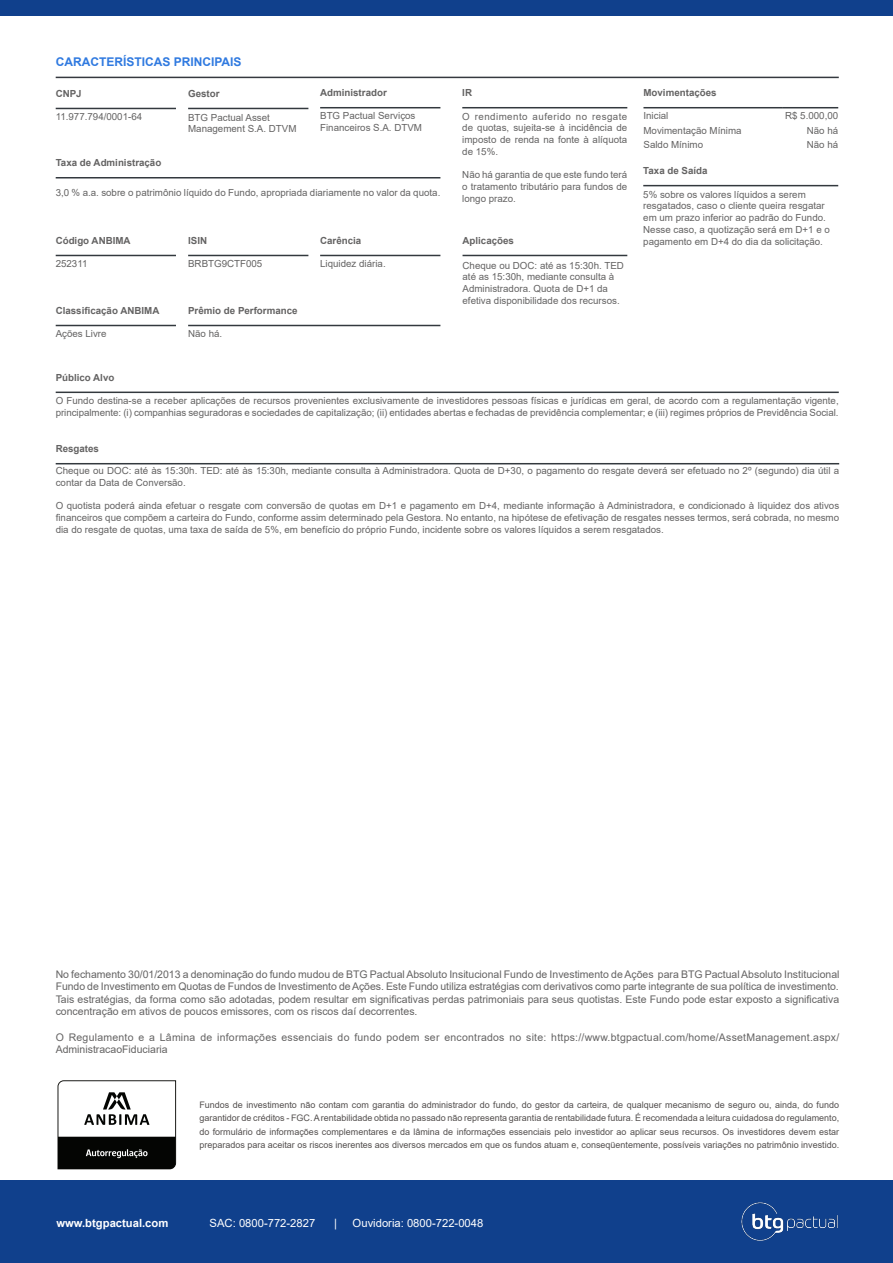
<style>
.page{position:relative;width:893px;height:1263px;background:#fff}
.page>*{position:absolute;margin:0;border:0;box-sizing:border-box;transform-origin:0 0}
.t1{font:700 12px "Arial";color:#307ae0}
.t2{font:11.25px "Arial";color:#fff}
.t3{font:700 11.25px "Arial";color:#fff}
.t4{font:10.5px/12.6px "Arial";letter-spacing:.025em;color:#646363;text-align:justify}
.t5{font:9.75px/11.7px "Arial";color:#646363}
.t6{font:700 9.75px "Arial";color:#646363}
.t7{font:9px/13.5px "Arial";color:#54504f;text-align:justify}
</style>
<div class="page">
<svg style="left:58px;top:1080px;width:118px;height:89px"></svg>
<div style="left:0;top:1180px;width:893px;height:83px;background:#10408c"></div>
<img style="left:741px;top:1202px;width:97px;height:39px">
<div style="left:0;top:0;width:893px;height:15px;background:#10408c"></div>
<hr style="left:56px;top:177px;width:384px;height:1px;background:#33393e">
<hr style="left:56px;top:108px;width:120px;height:1px;background:#33393e">
<hr style="left:320px;top:255px;width:120px;height:1px;background:#33393e">
<hr style="left:188px;top:255px;width:120px;height:1px;background:#33393e">
<hr style="left:56px;top:255px;width:120px;height:1px;background:#33393e">
<hr style="left:643px;top:185px;width:195px;height:1px;background:#33393e">
<hr style="left:643px;top:107px;width:139px;height:1px;background:#33393e">
<hr style="left:782px;top:107px;width:56px;height:1px;background:#33393e">
<hr style="left:188px;top:108px;width:120px;height:1px;background:#33393e">
<hr style="left:56px;top:325px;width:120px;height:1px;background:#33393e">
<hr style="left:188px;top:325px;width:252px;height:1px;background:#33393e">
<hr style="left:320px;top:107px;width:120px;height:1px;background:#33393e">
<hr style="left:462px;top:107px;width:165px;height:1px;background:#33393e">
<hr style="left:463px;top:255px;width:164px;height:1px;background:#33393e">
<hr style="left:56px;top:463px;width:783px;height:1px;background:#33393e">
<hr style="left:56px;top:392px;width:783px;height:1px;background:#33393e">
<hr style="left:56px;top:77px;width:783px;height:1px;background:#35393f">
<p class="t1" style="left:56px;top:54px;width:187px">CARACTERÍSTICAS PRINCIPAIS</p>
<p class="t6" style="left:56px;top:86px;width:28px">CNPJ</p>
<p class="t5" style="left:56px;top:110px;width:88px">11.977.794/0001-64</p>
<p class="t6" style="left:188px;top:86px;width:33px">Gestor</p>
<p class="t5" style="left:188px;top:111px;width:110px">BTG Pactual Asset<br>Management S.A. DTVM</p>
<p class="t6" style="left:320px;top:86px;width:68px">Administrador</p>
<p class="t5" style="left:320px;top:110px;width:103px">BTG Pactual Serviços<br>Financeiros S.A. DTVM</p>
<p class="t6" style="left:56px;top:156px;width:107px">Taxa de Administração</p>
<p class="t5" style="left:56px;top:186px;width:386px">3,0 % a.a. sobre o patrimônio líquido do Fundo, apropriada diariamente no valor da quota.</p>
<p class="t6" style="left:56px;top:233px;width:76px">Código ANBIMA</p>
<p class="t5" style="left:56px;top:257px;width:33px">252311</p>
<p class="t6" style="left:56px;top:303px;width:105px">Classificação ANBIMA</p>
<p class="t5" style="left:56px;top:327px;width:52px">Ações Livre</p>
<p class="t6" style="left:188px;top:233px;width:20px">ISIN</p>
<p class="t5" style="left:188px;top:257px;width:76px">BRBTG9CTF005</p>
<p class="t6" style="left:188px;top:303px;width:111px">Prêmio de Performance</p>
<p class="t5" style="left:188px;top:327px;width:36px">Não há.</p>
<p class="t6" style="left:320px;top:233px;width:43px">Carência</p>
<p class="t5" style="left:320px;top:257px;width:67px">Liquidez diária.</p>
<p class="t6" style="left:462px;top:86px;width:11px">IR</p>
<p class="t5" style="left:462px;top:110px;width:167px;text-align:justify">O rendimento auferido no resgate de quotas, sujeita-se à incidência de imposto de renda na fonte à alíquota de 15%.</p>
<p class="t5" style="left:462px;top:169px;width:167px;text-align:justify">Não há garantia de que este fundo terá o tratamento tributário para fundos de longo prazo.</p>
<p class="t6" style="left:463px;top:233px;width:53px">Aplicações</p>
<p class="t5" style="left:463px;top:259px;width:163px">Cheque ou DOC: até as 15:30h. TED até as 15:30h, mediante consulta à Administradora. Quota de D+1 da efetiva disponibilidade dos recursos.</p>
<p class="t6" style="left:643px;top:86px;width:75px">Movimentações</p>
<p class="t5" style="left:643px;top:110px;width:26px">Inicial</p>
<p class="t5" style="left:785px;top:110px;width:55px">R$ 5.000,00</p>
<p class="t5" style="left:643px;top:124px;width:100px">Movimentação Mínima</p>
<p class="t5" style="left:807px;top:124px;width:33px">Não há</p>
<p class="t5" style="left:643px;top:139px;width:61px">Saldo Mínimo</p>
<p class="t5" style="left:807px;top:139px;width:33px">Não há</p>
<p class="t6" style="left:643px;top:164px;width:66px">Taxa de Saída</p>
<p class="t5" style="left:643px;top:188px;width:188px">5% sobre os valores líquidos a serem resgatados, caso o cliente queira resgatar em um prazo inferior ao padrão do Fundo.<br>Nesse caso, a quotização será em D+1 e o pagamento em D+4 do dia da solicitação.</p>
<p class="t6" style="left:56px;top:370px;width:60px">Público Alvo</p>
<p class="t5" style="left:56px;top:394px;width:784px">O Fundo destina-se a receber aplicações de recursos provenientes exclusivamente de investidores pessoas físicas e jurídicas em geral, de acordo com a regulamentação vigente, principalmente: (i) companhias seguradoras e sociedades de capitalização; (ii) entidades abertas e fechadas de previdência complementar; e (iii) regimes próprios de Previdência Social.</p>
<p class="t6" style="left:56px;top:442px;width:45px">Resgates</p>
<p class="t5" style="left:56px;top:465px;width:785px">Cheque ou DOC: até às 15:30h. TED: até às 15:30h, mediante consulta à Administradora. Quota de D+30, o pagamento do resgate deverá ser efetuado no 2º (segundo) dia útil a contar da Data de Conversão.</p>
<p class="t5" style="left:56px;top:500px;width:785px;text-align:justify">O quotista poderá ainda efetuar o resgate com conversão de quotas em D+1 e pagamento em D+4, mediante informação à Administradora, e condicionado à liquidez dos ativos financeiros que compõem a carteira do Fundo, conforme assim determinado pela Gestora. No entanto, na hipótese de efetivação de resgates nesses termos, será cobrada, no mesmo dia do resgate de quotas, uma taxa de saída de 5%, em benefício do próprio Fundo, incidente sobre os valores líquidos a serem resgatados.</p>
<p class="t4" style="left:56px;top:967px;width:785px">No fechamento 30/01/2013 a denominação do fundo mudou de BTG Pactual Absoluto Insitucional Fundo de Investimento de Ações para BTG Pactual Absoluto Institucional Fundo de Investimento em Quotas de Fundos de Investimento de Ações. Este Fundo utiliza estratégias com derivativos como parte integrante de sua política de investimento.<br>Tais estratégias, da forma como são adotadas, podem resultar em significativas perdas patrimoniais para seus quotistas. Este Fundo pode estar exposto a significativa concentração em ativos de poucos emissores, com os riscos daí decorrentes.</p>
<p class="t4" style="left:56px;top:1030px;width:785px">O Regulamento e a Lâmina de informações essenciais do fundo podem ser encontrados no site: https://www.btgpactual.com/home/AssetManagement.aspx/<br>AdministracaoFiduciaria</p>
<p class="t7" style="left:199px;top:1098px;width:641px">Fundos de investimento não contam com garantia do administrador do fundo, do gestor da carteira, de qualquer mecanismo de seguro ou, ainda, do fundo garantidor de créditos - FGC. A rentabilidade obtida no passado não representa garantia de rentabilidade futura. É recomendada a leitura cuidadosa do regulamento, do formulário de informações complementares e da lâmina de informações essenciais pelo investidor ao aplicar seus recursos. Os investidores devem estar preparados para aceitar os riscos inerentes aos diversos mercados em que os fundos atuam e, conseqüentemente, possíveis variações no patrimônio investido.</p>
<p class="t3" style="left:56px;top:1215px;width:114px">www.btgpactual.com</p>
<p class="t2" style="left:210px;top:1215px;width:107px">SAC: 0800-772-2827</p>
<p class="t2" style="left:334px;top:1215px;width:4px">|</p>
<p class="t2" style="left:353px;top:1215px;width:132px">Ouvidoria: 0800-722-0048</p>
</div>
